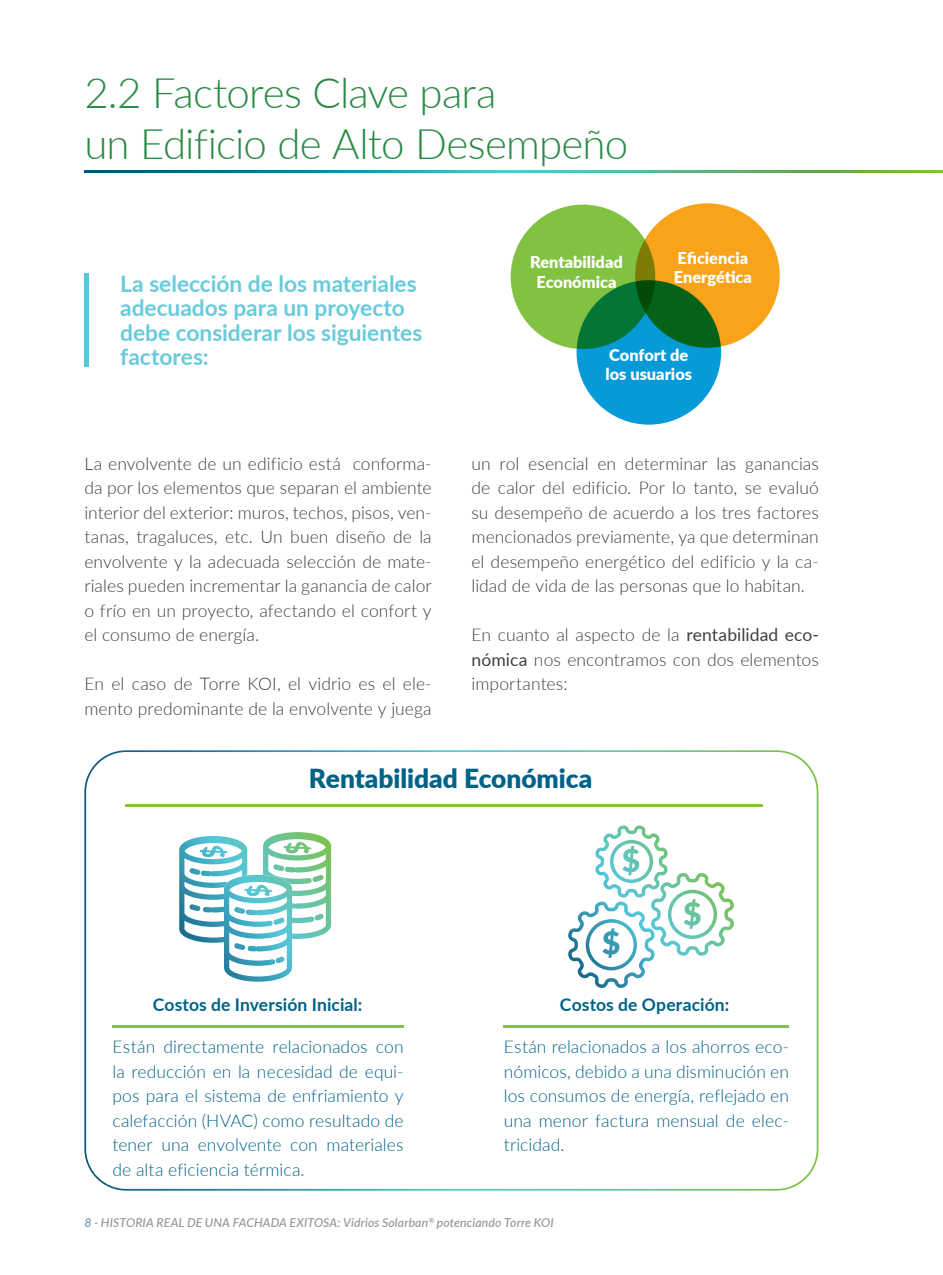
<style>
.page{position:relative;width:943px;height:1275px;background:#fff}
.page>*{position:absolute;margin:0;border:0;box-sizing:border-box;transform-origin:0 0}
.Títulos{font:300 42px "Lato";letter-spacing:-.02em;color:#2a8a45}
.Texto_contenido{font:900 26.25px "Lato";letter-spacing:-.005em;color:#006287}
.Texto_contenido-2{font:700 22.75px/24.5px "Lato";color:#68cbdc}
.Texto_contenido-3{font:300 17.5px/24.5px "Lato";letter-spacing:.005em;color:#3e3e3f;text-align:justify}
.Texto_contenido-4{font:300 17.5px/24.5px "Lato";color:#006287;text-align:justify}
.Texto_contenido-5{font:700 17.5px "Lato";letter-spacing:.005em;color:#006287}
.t1{font:900 16.28px/19.6px "Lato";color:#fff}
.t2{font:italic 500 12.25px "Lato";letter-spacing:.01em;color:#939598}
.s1{font-weight:400}
.s2{color:#649bb8}
</style>
<div class="page">
<svg style="left:84px;top:171px;width:859px;height:2px;background:#3b9e90"></svg>
<div style="left:84px;top:273px;width:5px;height:93px;background:#54c7d9"></div>
<svg style="left:84px;top:750px;width:734px;height:441px"></svg>
<hr style="left:503px;top:1025px;width:285px;height:2px;background:#81c340">
<hr style="left:112px;top:1025px;width:291px;height:2px;background:#81c340">
<hr style="left:125px;top:804px;width:637px;height:2px;background:#81c340">
<div style="left:635px;top:203px;width:144px;height:145px;background:#f9a31b;border-radius:50%"></div>
<svg style="left:576px;top:280px;width:145px;height:145px;background:#078daa"></svg>
<svg style="left:510px;top:205px;width:145px;height:144px;background:#69b03b"></svg>
<svg style="left:179px;top:832px;width:152px;height:150px"></svg>
<svg style="left:567px;top:825px;width:167px;height:164px"></svg>
<p class="Títulos" style="left:84px;top:64px;width:413px">2.2 Factores Clave para</p>
<p class="Títulos" style="left:84px;top:114px;width:545px">un Edificio de Alto Desempeño</p>
<p class="Texto_contenido-2" style="left:120px;top:270px;width:304px">La selección de los materiales adecuados para un proyecto debe considerar los siguientes factores:</p>
<p class="Texto_contenido-3" style="left:84px;top:450px;width:349px">La envolvente de un edificio está conforma&shy;da por los elementos que separan el ambiente interior del exterior: muros, techos, pisos, ven&shy;tanas, tragaluces, etc. Un buen diseño de la envolvente y la adecuada selección de mate&shy;riales pueden incrementar la ganancia de calor o frío en un proyecto, afectando el confort y el consumo de energía.</p>
<p class="Texto_contenido-3" style="left:84px;top:671px;width:349px">En el caso de Torre KOI, el vidrio es el ele&shy;mento predominante de la envolvente y juega</p>
<p class="t1" style="left:530px;top:252px;width:94px;text-align:center">Rentabilidad<br>Económica</p>
<p class="t1" style="left:673px;top:247px;width:80px">Eficiencia<br>Energética</p>
<p class="t1" style="left:605px;top:344px;width:88px">Confort de los usuarios</p>
<p class="Texto_contenido-3" style="left:471px;top:450px;width:349px">un rol esencial en determinar las ganancias de calor del edificio. Por lo tanto, se evaluó su desempeño de acuerdo a los tres factores mencionados previamente, ya que determinan el desempeño energético del edificio y la ca&shy;lidad de vida de las personas que lo habitan.</p>
<p class="Texto_contenido-3" style="left:471px;top:622px;width:349px">En cuanto al aspecto de la <span class="s1">rentabilidad eco&shy;nómica</span> nos encontramos con dos elementos importantes:</p>
<p class="Texto_contenido" style="left:309px;top:758px;width:285px">Rentabilidad Económica</p>
<p class="Texto_contenido-5" style="left:153px;top:992px;width:211px">Costos de Inversión Inicial:</p>
<p class="Texto_contenido-5" style="left:560px;top:992px;width:171px">Costos de Operación:</p>
<p class="Texto_contenido-4" style="left:504px;top:1034px;width:287px">Están relacionados a los ahorros eco&shy;nómicos, debido a una disminución en los consumos de energía, reflejado en una menor factura mensual de elec&shy;tricidad.</p>
<p class="Texto_contenido-4" style="left:112px;top:1034px;width:293px">Están directamente relacionados con la reducción en la necesidad de equi&shy;pos para el sistema de enfriamiento y calefacción (HVAC) como resultado de tener una envolvente con materiales de alta eficiencia térmica.</p>
<p class="t2" style="left:84px;top:1213px;width:471px"><span class="s2">8</span> - HISTORIA REAL DE UNA FACHADA EXITOSA: Vidrios Solarban<sup>®</sup> potenciando Torre KOI</p>
</div>
